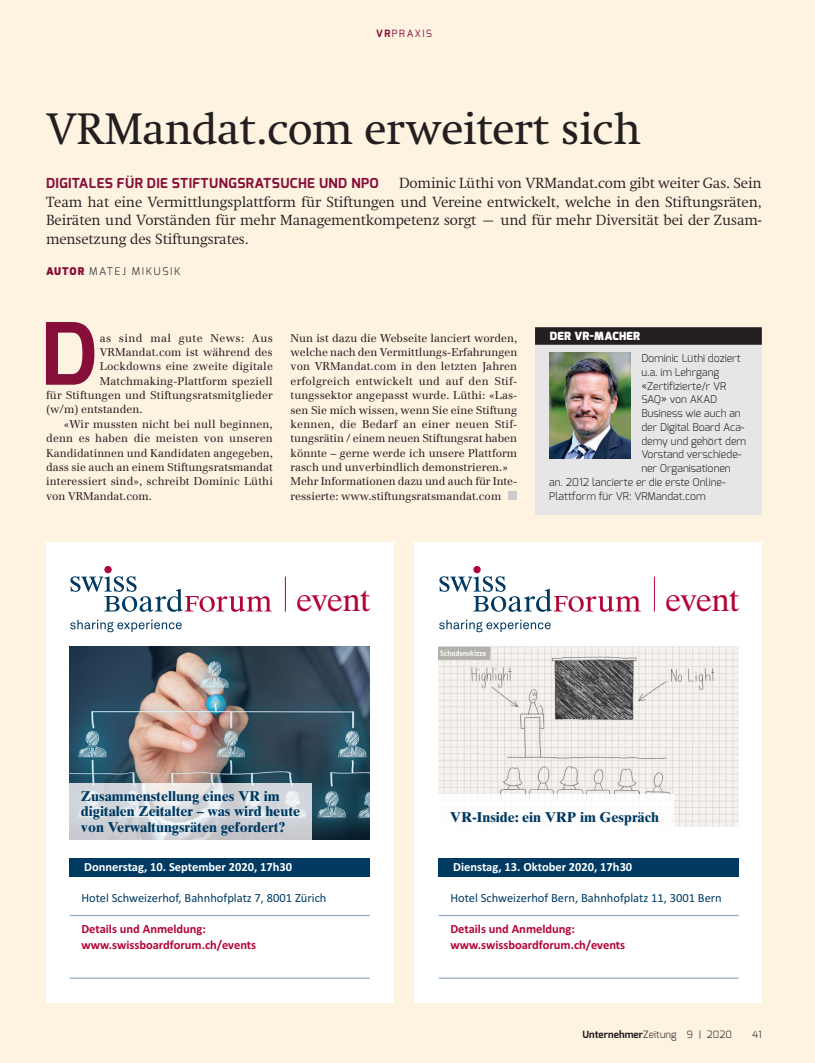
<style>
.page{position:relative;width:815px;height:1063px;background:#fef2e1}
.page>*{position:absolute;margin:0;border:0;box-sizing:border-box;transform-origin:0 0}
.t1{font:700 85.75px "Exo";color:#860e39}
.t2{font:45px "Swift LT Std";letter-spacing:-.01em;color:#231f20}
.t3{font:33.25px "Times Ten";letter-spacing:-.035em;color:#b30437}
.t4{font:300 15px/18.8px "Swift LT Std";letter-spacing:-.01em;color:#231f20;text-align:justify}
.t5{font:700 14.25px/15.5px "Times Ten";color:#003a62}
.t6{font:700 13.75px "Exo";letter-spacing:.03em;color:#860e39}
.t7{font:700 12.5px/15.5px "Calibri";color:#b30437}
.t8{font:12.5px "Calibri";color:#003a62}
.t9{font:700 12.5px "Calibri";color:#fff}
.t10{font:11.25px/14.4px "Emona";letter-spacing:.005em;color:#231f20}
.t11{font:11.25px "Emona";letter-spacing:.03em;color:#231f20}
.t12{font:900 11.25px "Exo";letter-spacing:.025em;color:#fff}
.t13{font:300 10.62px "Exo";color:#231f20}
.t14{font:300 10.62px "Exo";letter-spacing:.15em;color:#231f20}
.t15{font:300 10px "Exo";letter-spacing:.01em;color:#231f20}
.t16{font:10px "Exo";letter-spacing:.15em;color:#860e39}
.s1{font-weight:700}
.s2{font-weight:900;color:#860e39}
</style>
<div class="page">
<div style="left:508px;top:491px;width:9px;height:9px;background:#ccc"></div>
<div style="left:535px;top:327px;width:227px;height:187px;background:#e6e6e6"></div>
<div style="left:535px;top:327px;width:227px;height:18px;background:#231f20"></div>
<img style="left:549px;top:352px;width:82px;height:106px">
<div style="left:46px;top:542px;width:347px;height:461px;background:#fff"></div>
<div style="left:70px;top:858px;width:300px;height:19px;background:#003a62"></div>
<hr style="left:70px;top:915px;width:300px;height:1px;background:#91abc5">
<hr style="left:70px;top:978px;width:300px;height:1px;background:#91abc5">
<svg style="left:70px;top:620px;width:112px;height:12px"></svg>
<div style="left:104px;top:566px;width:8px;height:7px;background:#b30437;border-radius:50%"></div>
<svg style="left:70px;top:576px;width:202px;height:36px"></svg>
<hr style="left:285px;top:577px;width:1px;height:35px;background:#b30437">
<img style="left:70px;top:646px;width:300px;height:194px">
<img style="left:70px;top:784px;width:241px;height:56px">
<div style="left:415px;top:542px;width:347px;height:461px;background:#fff"></div>
<div style="left:439px;top:858px;width:300px;height:19px;background:#003a62"></div>
<hr style="left:439px;top:915px;width:300px;height:1px;background:#91abc5">
<hr style="left:439px;top:978px;width:300px;height:1px;background:#91abc5">
<svg style="left:439px;top:620px;width:112px;height:12px"></svg>
<div style="left:473px;top:566px;width:8px;height:7px;background:#b30437;border-radius:50%"></div>
<svg style="left:439px;top:576px;width:202px;height:36px"></svg>
<hr style="left:654px;top:577px;width:1px;height:35px;background:#b30437">
<img style="left:439px;top:646px;width:300px;height:181px">
<img style="left:439px;top:795px;width:235px;height:32px">
<p class="t16" style="left:376px;top:27px;width:57px"><span class="s1">VR</span>PRAXIS</p>
<h2 class="t2" style="left:46px;top:104px;width:597px">VRMandat.com erweitert sich</h2>
<p class="t6" style="left:46px;top:174px;width:334px">DIGITALES FÜR DIE STIFTUNGSRATSUCHE UND NPO</p>
<p class="t4" style="left:46px;top:174px;width:717px;text-indent:353px">Dominic Lüthi von VRMandat.com gibt weiter Gas. Sein Team hat eine Vermittlungsplattform für Stiftungen und Vereine entwickelt, welche in den Stiftungsräten, Beiräten und Vorständen für mehr Managementkompetenz sorgt – und für mehr Diversität bei der Zusam&shy;mensetzung des Stiftungsrates.</p>
<p class="t14" style="left:46px;top:264px;width:136px"><span class="s2">AUTOR</span> MATEJ MIKUSIK</p>
<h1 class="t1" style="left:41px;top:299px;width:58px">D</h1>
<p class="t11" style="left:100px;top:331px;width:175px">as sind mal gute News: Aus</p>
<p class="t10" style="left:100px;top:345px;width:174px">VRMandat.com ist während des</p>
<p class="t10" style="left:100px;top:359px;width:175px">Lockdowns eine zweite digitale</p>
<p class="t10" style="left:100px;top:374px;width:175px">Matchmaking-Plattform speziell</p>
<p class="t10" style="left:46px;top:388px;width:228px">für Stiftungen und Stiftungsratsmitglieder</p>
<p class="t10" style="left:46px;top:402px;width:98px">(w/m) entstanden.</p>
<p class="t10" style="left:64px;top:417px;width:210px">«Wir mussten nicht bei null beginnen,</p>
<p class="t10" style="left:46px;top:431px;width:228px">denn es haben die meisten von unseren</p>
<p class="t10" style="left:46px;top:446px;width:228px">Kandidatinnen und Kandidaten angegeben,</p>
<p class="t10" style="left:46px;top:460px;width:228px">dass sie auch an einem Stiftungsratsmandat</p>
<p class="t10" style="left:46px;top:474px;width:228px">interessiert sind», schreibt Dominic Lüthi</p>
<p class="t10" style="left:46px;top:489px;width:107px">von VRMandat.com.</p>
<p class="t10" style="left:291px;top:331px;width:228px">Nun ist dazu die Webseite lanciert worden, welche nach den Vermittlungs-Erfahrungen von VRMandat.com in den letzten Jahren erfolgreich entwickelt und auf den Stif&shy;tungssektor angepasst wurde. Lüthi: «Las&shy;sen Sie mich wissen, wenn Sie eine Stiftung kennen, die Bedarf an einer neuen Stif&shy;tungsrätin / einem neuen Stiftungsrat haben könnte – gerne werde ich unsere Plattform rasch und unverbindlich demonstrieren.» Mehr Informationen dazu und auch für Inte&shy;ressierte: www.stiftungsratsmandat.com</p>
<p class="t12" style="left:550px;top:328px;width:92px">DER VR-MACHER</p>
<p class="t13" style="left:641px;top:351px;width:101px">Dominic Lüthi doziert</p>
<p class="t13" style="left:641px;top:365px;width:80px">u.a. im Lehrgang</p>
<p class="t13" style="left:641px;top:379px;width:87px">«Zertifizierte/r VR</p>
<p class="t13" style="left:641px;top:393px;width:77px">SAQ» von AKAD</p>
<p class="t13" style="left:641px;top:406px;width:101px">Business wie auch an</p>
<p class="t13" style="left:641px;top:420px;width:105px">der Digital Board Aca-</p>
<p class="t13" style="left:641px;top:434px;width:106px">demy und gehört dem</p>
<p class="t13" style="left:641px;top:448px;width:102px">Vorstand verschiede-</p>
<p class="t13" style="left:641px;top:461px;width:91px">ner Organisationen</p>
<p class="t13" style="left:549px;top:475px;width:178px">an. 2012 lancierte er die erste Online-</p>
<p class="t13" style="left:549px;top:489px;width:158px">Plattform für VR: VRMandat.com</p>
<h3 class="t3" style="left:296px;top:580px;width:76px">event</h3>
<h3 class="t3" style="left:665px;top:580px;width:76px">event</h3>
<p class="t5" style="left:81px;top:788px;width:221px">Zusammenstellung eines VR im digitalen Zeitalter – was wird heute von Verwaltungsräten gefordert?</p>
<p class="t9" style="left:84px;top:859px;width:209px">Donnerstag, 10. September 2020, 17h30</p>
<p class="t8" style="left:81px;top:890px;width:247px">Hotel Schweizerhof, Bahnhofplatz 7, 8001 Zürich</p>
<p class="t7" style="left:81px;top:921px;width:176px">Details und Anmeldung: www.swissboardforum.ch/events</p>
<p class="t5" style="left:450px;top:810px;width:211px">VR-Inside: ein VRP im Gespräch</p>
<p class="t9" style="left:453px;top:859px;width:181px">Dienstag, 13. Oktober 2020, 17h30</p>
<p class="t8" style="left:450px;top:890px;width:273px">Hotel Schweizerhof Bern, Bahnhofplatz 11, 3001 Bern</p>
<p class="t7" style="left:450px;top:921px;width:176px">Details und Anmeldung: www.swissboardforum.ch/events</p>
<p class="t15" style="left:582px;top:1028px;width:151px"><span class="s1">Unternehmer</span>Zeitung 9 | 2020</p>
<p class="t15" style="left:752px;top:1028px;width:11px">41</p>
</div>
